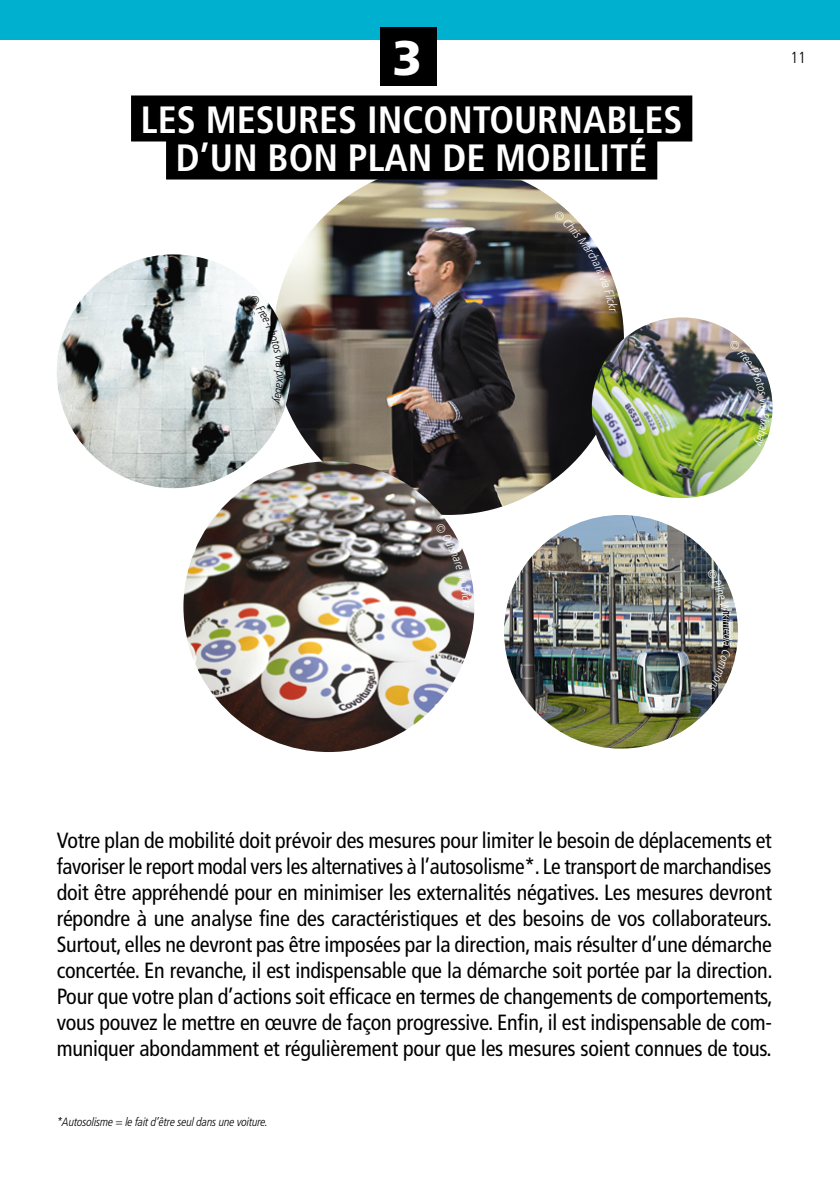
<style>
.page{position:relative;width:840px;height:1191px;background:#fff}
.page>*{position:absolute;margin:0;border:0;box-sizing:border-box;transform-origin:0 0}
.t1{font:900 48.6px "Frutiger";color:#fff}
.t2{font:700 condensed 38px/38px "Frutiger";color:#fff;text-align:center}
.t3{font:condensed 22px/26px "Frutiger";letter-spacing:-.01em;color:#000;text-align:justify}
.t4{font:300 condensed 16px "Frutiger";color:#000}
.t5{font:italic 300 condensed 12px "Frutiger LT Pro";letter-spacing:-.02em;color:#000}
.t6{font:italic 300 condensed 12px "Frutiger LT Pro";color:#fff}
</style>
<div class="page">
<div style="left:0;top:0;width:839px;height:40px;background:#00b1cf"></div>
<img style="left:273px;top:164px;width:350px;height:351px;border-radius:175px">
<div style="left:131px;top:95px;width:561px;height:46px;background:#000"></div>
<div style="left:166px;top:133px;width:491px;height:46px;background:#000"></div>
<div style="left:380px;top:27px;width:56px;height:59px;background:#000"></div>
<img style="left:57px;top:254px;width:233px;height:234px;border-radius:117px">
<img style="left:504px;top:515px;width:233px;height:233px;border-radius:117px">
<img style="left:183px;top:461px;width:291px;height:291px;border-radius:145px">
<img style="left:591px;top:317px;width:181px;height:181px;border-radius:90px">
<img style="left:553px;top:210px;width:64px;height:102px">
<svg style="left:249px;top:295px;width:36px;height:109px"></svg>
<svg style="left:435px;top:523px;width:36px;height:82px"></svg>
<svg style="left:706px;top:567px;width:25px;height:61px;background:#7f8382"></svg>
<svg style="left:708px;top:634px;width:24px;height:57px"></svg>
<img style="left:728px;top:339px;width:40px;height:108px">
<h1 class="t1" style="left:392px;top:29px;width:31px">3</h1>
<h2 class="t2" style="left:141px;top:100px;width:542px">LES MESURES INCONTOURNABLES<br>D’UN BON PLAN DE MOBILITÉ</h2>
<p class="t4" style="left:790px;top:49px;width:17px">11</p>
<p class="t6" style="left:734px;top:629px;width:7px;rotate:90deg">e</p>
<p class="t3" style="left:57px;top:828px;width:717px">Votre plan de mobilité doit prévoir des mesures pour limiter le besoin de déplacements et favoriser le report modal vers les alternatives à l’autosolisme*. Le transport de marchandises doit être appréhendé pour en minimiser les externalités négatives. Les mesures devront répondre à une analyse fine des caractéristiques et des besoins de vos collaborateurs.<br>Surtout, elles ne devront pas être imposées par la direction, mais résulter d’une démarche concertée. En revanche, il est indispensable que la démarche soit portée par la direction.<br>Pour que votre plan d’actions soit efficace en termes de changements de comportements, vous pouvez le mettre en œuvre de façon progressive. Enfin, il est indispensable de com&shy;muniquer abondamment et régulièrement pour que les mesures soient connues de tous.</p>
<p class="t5" style="left:57px;top:1114px;width:212px">*Autosolisme = le fait d’être seul dans une voiture.</p>
</div>
